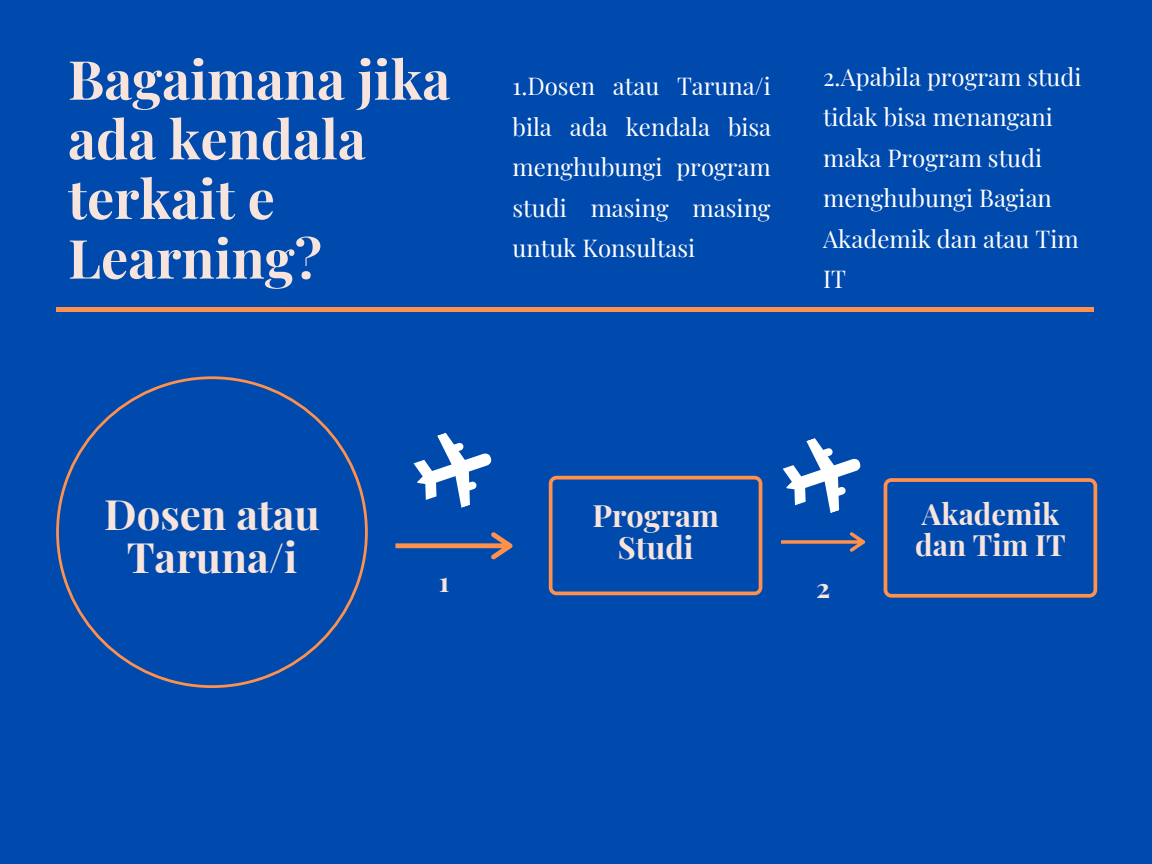
<style>
.page{position:relative;width:1152px;height:864px;background:#004aad}
.page>*{position:absolute;margin:0;border:0;box-sizing:border-box;transform-origin:0 0}
.t1{font:700 54px/59.7px "Playfair Display";color:#f7e4dd}
.t2{font:700 41.85px/43.8px "Playfair Display";color:#f7e4dd;text-align:center}
.t3{font:700 30.75px/32.2px "Playfair Display";color:#f7e4dd;text-align:center}
.t4{font:700 29.4px/30.8px "Playfair Display";color:#f7e4dd}
.t5{font:700 27.75px "Playfair Display";color:#f7e4dd}
.t6{font:700 27px "Playfair Display";color:#f7e4dd}
.t7{font:24px/40.5px "Playfair Display";color:#fff;text-align:justify}
</style>
<div class="page">
<svg style="left:56px;top:376px;width:312px;height:312px"></svg>
<svg style="left:884px;top:478px;width:213px;height:120px"></svg>
<svg style="left:395px;top:532px;width:118px;height:27px"></svg>
<svg style="left:781px;top:532px;width:84px;height:20px"></svg>
<div style="left:56px;top:307px;width:1037px;height:5px;background:#ff914d"></div>
<svg style="left:549px;top:476px;width:213px;height:119px"></svg>
<svg style="left:413px;top:433px;width:79px;height:75px"></svg>
<svg style="left:782px;top:438px;width:79px;height:75px"></svg>
<h1 class="t1" style="left:68px;top:48px;width:384px">Bagaimana jika ada kendala terkait e<br>Learning?</h1>
<p class="t7" style="left:513px;top:65px;width:260px">1.Dosen atau Taruna/i bila ada kendala bisa menghubungi program studi masing masing untuk Konsultasi</p>
<p class="t7" style="left:823px;top:56px;width:260px;text-align:left">2.Apabila program studi tidak bisa menangani maka Program studi menghubungi Bagian<br>Akademik dan atau Tim<br>IT</p>
<h2 class="t2" style="left:104px;top:490px;width:217px">Dosen atau<br>Taruna/i</h2>
<p class="t3" style="left:592px;top:498px;width:128px">Program<br>Studi</p>
<p class="t4" style="left:915px;top:498px;width:152px">Akademik dan Tim IT</p>
<p class="t5" style="left:439px;top:562px;width:12px">1</p>
<p class="t6" style="left:816px;top:569px;width:16px">2</p>
</div>
